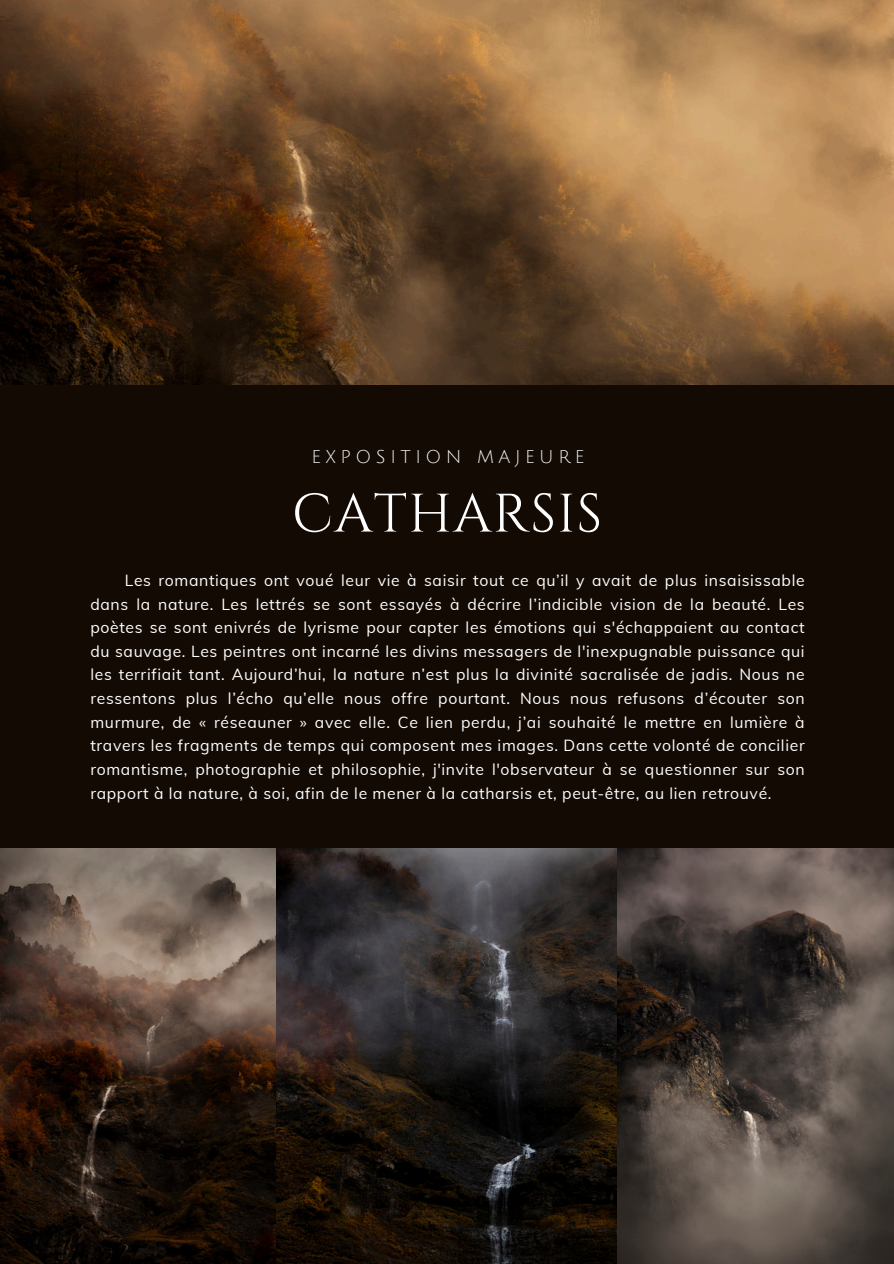
<style>
.page{position:relative;width:894px;height:1264px;background:#fff}
.page>*{position:absolute;margin:0;border:0;box-sizing:border-box;transform-origin:0 0}
.t1{font:54px "Cinzel";letter-spacing:.02em;color:#fff}
.t2{font:18px "Julius Sans One";letter-spacing:.25em;color:#f8f8f8}
.t3{font:15.75px/23.7px "Muli";letter-spacing:.04em;color:#fff;text-align:justify}
</style>
<div class="page">
<div style="left:0;top:0;width:893px;height:1263px;background:#130a04"></div>
<img style="left:0;top:0;width:893px;height:385px">
<img style="left:0;top:848px;width:893px;height:415px">
<p class="t2" style="left:311px;top:448px;width:274px">EXPOSITION MAJEURE</p>
<p class="t1" style="left:292px;top:479px;width:311px">CATHARSIS</p>
<p class="t3" style="left:90px;top:568px;width:715px;text-indent:34px">Les romantiques ont voué leur vie à saisir tout ce qu’il y avait de plus insaisissable dans la nature. Les lettrés se sont essayés à décrire l’indicible vision de la beauté. Les poètes se sont enivrés de lyrisme pour capter les émotions qui s'échappaient au contact du sauvage. Les peintres ont incarné les divins messagers de l'inexpugnable puissance qui les terrifiait tant. Aujourd’hui, la nature n’est plus la divinité sacralisée de jadis. Nous ne ressentons plus l’écho qu’elle nous offre pourtant. Nous nous refusons d’écouter son murmure, de « réseauner » avec elle. Ce lien perdu, j’ai souhaité le mettre en lumière à travers les fragments de temps qui composent mes images. Dans cette volonté de concilier romantisme, photographie et philosophie, j'invite l'observateur à se questionner sur son rapport à la nature, à soi, afin de le mener à la catharsis et, peut-être, au lien retrouvé.</p>
</div>
